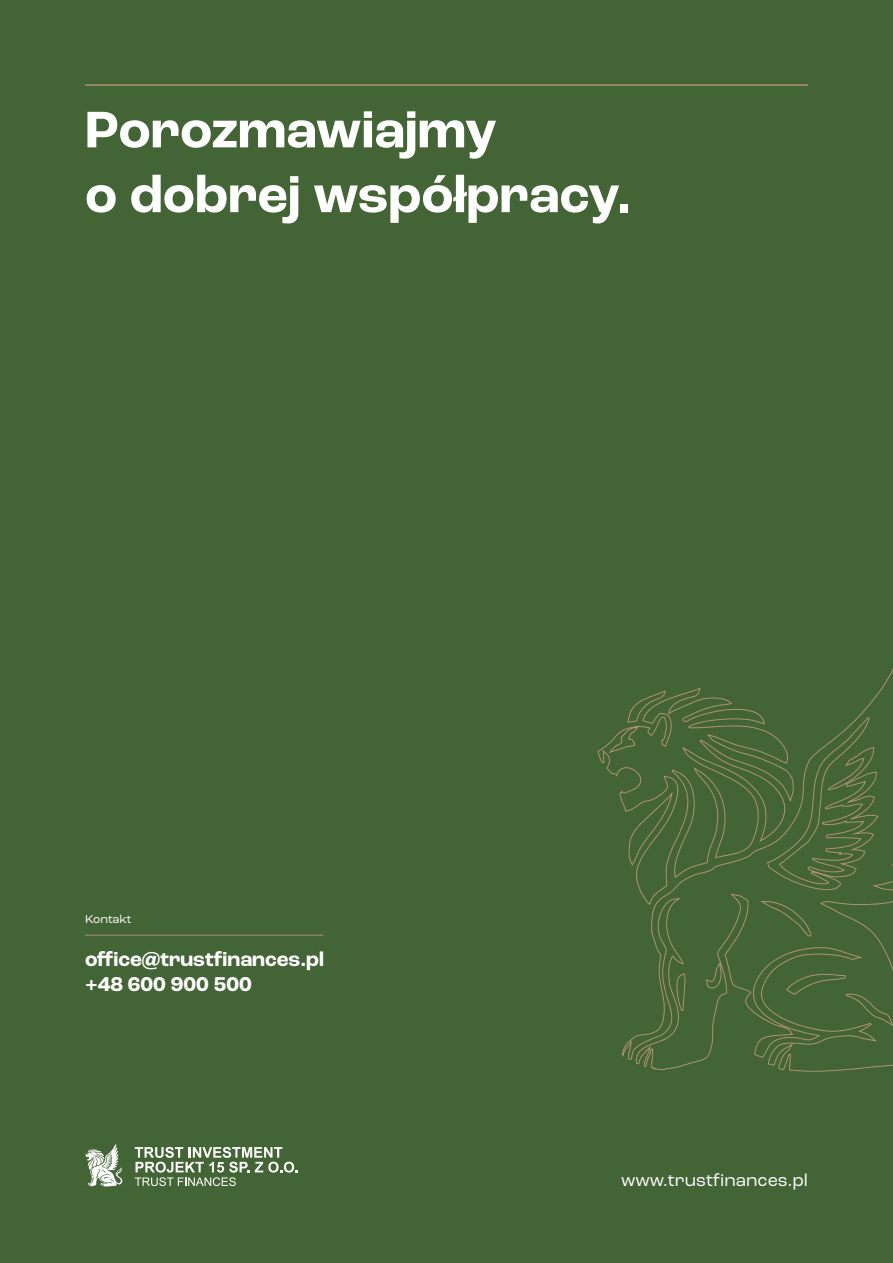
<style>
.page{position:relative;width:893px;height:1263px;background:#436435}
.page>*{position:absolute;margin:0;border:0;box-sizing:border-box;transform-origin:0 0}
.t1{font:700 54px/64.8px "Roc Grotesk";color:#fff}
.t2{font:700 21px/25.2px "Roc Grotesk";color:#fff}
.t3{font:18px "Roc Grotesk";color:#fff}
.t4{font:12px "Roc Grotesk";letter-spacing:-.005em;color:#fff}
</style>
<div class="page">
<hr style="left:85px;top:84px;width:723px;height:2px;background:#ae936e">
<hr style="left:85px;top:935px;width:238px;height:1px;background:#ae936e">
<svg style="left:597px;top:669px;width:296px;height:403px"></svg>
<svg style="left:85px;top:1144px;width:37px;height:42px"></svg>
<svg style="left:135px;top:1147px;width:163px;height:39px"></svg>
<h1 class="t1" style="left:85px;top:98px;width:548px">Porozmawiajmy<br>o dobrej współpracy.</h1>
<p class="t4" style="left:85px;top:912px;width:48px">Kontakt</p>
<p class="t2" style="left:85px;top:946px;width:240px">office@trustfinances.pl +48 600 900 500</p>
<p class="t3" style="left:621px;top:1169px;width:188px">www.trustfinances.pl</p>
</div>
